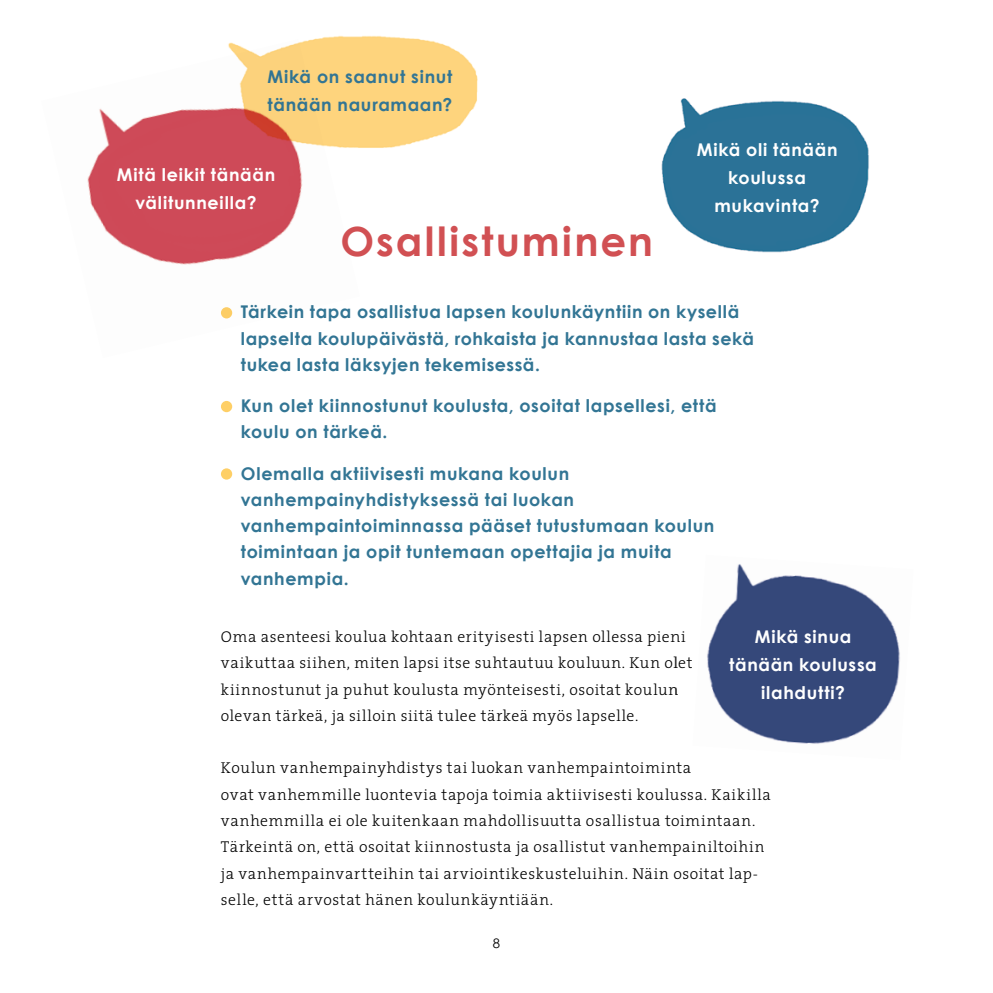
<style>
.page{position:relative;width:993px;height:993px;background:#fff}
.page>*{position:absolute;margin:0;border:0;box-sizing:border-box;transform-origin:0 0}
.RUBRIK_RÖD{font:700 40.25px "Century Gothic";letter-spacing:.055em;color:#d15053}
.Framlyft{font:700 17.5px/26.2px "Century Gothic";letter-spacing:.035em;color:#327594}
.Framlyft-2{font:700 17.5px/28px "Century Gothic";letter-spacing:.04em;color:#fff;text-align:center}
.LEIPIS_0504{font:300 15.75px/26.2px "The Serif";letter-spacing:.04em;color:#000}
.t1{font:13.12px "Century Gothic";color:#000}
</style>
<div class="page">
<img style="left:315px;top:36px;width:163px;height:112px">
<div style="left:221px;top:401px;width:11px;height:11px;background:#fecf66;border-radius:50%"></div>
<div style="left:221px;top:468px;width:11px;height:11px;background:#fecf66;border-radius:50%"></div>
<img style="left:87px;top:39px;width:273px;height:280px">
<img style="left:707px;top:564px;width:193px;height:180px">
<img style="left:661px;top:98px;width:208px;height:155px">
<p class="Framlyft" style="left:267px;top:62px;width:186px;line-height:28px">Mikä on saanut sinut tänään nauramaan?</p>
<p class="Framlyft-2" style="left:117px;top:160px;width:160px">Mitä leikit tänään välitunneilla?</p>
<p class="RUBRIK_RÖD" style="left:340px;top:216px;width:313px">Osallistuminen</p>
<p class="Framlyft-2" style="left:696px;top:135px;width:142px">Mikä oli tänään koulussa mukavinta?</p>
<p class="Framlyft" style="left:241px;top:298px;width:514px">Tärkein tapa osallistua lapsen koulunkäyntiin on kysellä lapselta koulupäivästä, rohkaista ja kannustaa lasta sekä tukea lasta läksyjen tekemisessä.</p>
<p class="Framlyft" style="left:241px;top:392px;width:477px">Kun olet kiinnostunut koulusta, osoitat lapsellesi, että koulu on tärkeä.</p>
<p class="Framlyft" style="left:241px;top:459px;width:475px">Olemalla aktiivisesti mukana koulun vanhempainyhdistyksessä tai luokan vanhempaintoiminnassa pääset tutustumaan koulun toimintaan ja opit tuntemaan opettajia ja muita vanhempia.</p>
<p class="Framlyft-2" style="left:729px;top:622px;width:149px">Mikä sinua tänään koulussa ilahdutti?</p>
<p class="LEIPIS_0504" style="left:221px;top:623px;width:473px">Oma asenteesi koulua kohtaan erityisesti lapsen ollessa pieni vaikuttaa siihen, miten lapsi itse suhtautuu kouluun. Kun olet kiinnostunut ja puhut koulusta myönteisesti, osoitat koulun olevan tärkeä, ja silloin siitä tulee tärkeä myös lapselle.</p>
<p class="LEIPIS_0504" style="left:221px;top:754px;width:551px">Koulun vanhempainyhdistys tai luokan vanhempaintoiminta<br>ovat vanhemmille luontevia tapoja toimia aktiivisesti koulussa. Kaikilla vanhemmilla ei ole kuitenkaan mahdollisuutta osallistua toimintaan.<br>Tärkeintä on, että osoitat kiinnostusta ja osallistut vanhempainiltoihin ja vanhempainvartteihin tai arviointikeskusteluihin. Näin osoitat lap&shy;selle, että arvostat hänen koulunkäyntiään.</p>
<p class="t1" style="left:492px;top:935px;width:9px">8</p>
</div>
